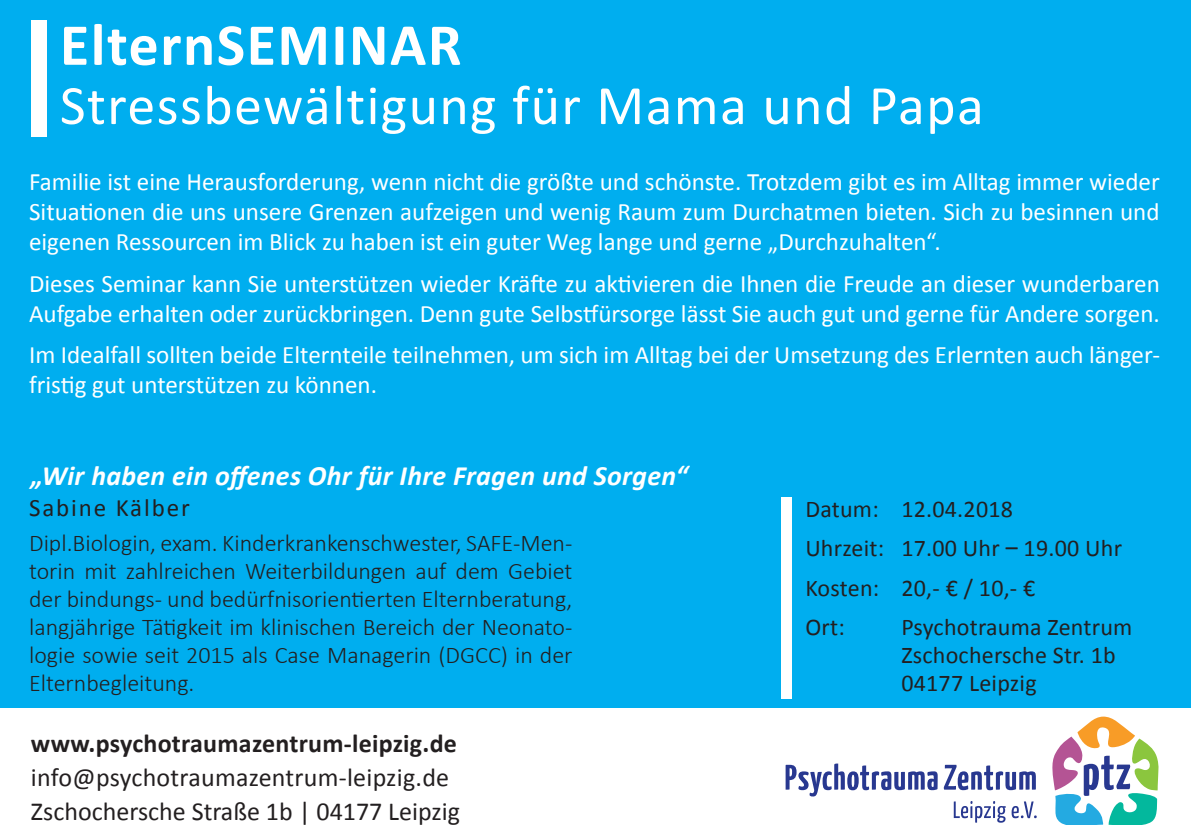
<style>
.page{position:relative;width:1191px;height:840px;background:#fff}
.page>*{position:absolute;margin:0;border:0;box-sizing:border-box;transform-origin:0 0}
.t1{font:700 60px "Calibri";letter-spacing:.025em;color:#fff}
.t2{font:56px "Calibri";letter-spacing:.025em;color:#fff}
.t3{font:italic 700 28px "Calibri";letter-spacing:.01em;color:#fff}
.t4{font:26px/34px "Calibri";color:#231f20}
.t5{font:700 26px "Calibri";letter-spacing:.01em;color:#231f20}
.t6{font:25px/30px "Calibri";color:#fff}
.t7{font:25px "Calibri";letter-spacing:.075em;color:#231f20}
.t8{font:300 24px/28px "Calibri";color:#231f20;text-align:justify}
.t9{font:24px/39.4px "Calibri";letter-spacing:.01em;color:#231f20}
</style>
<div class="page">
<div style="left:0;top:0;width:1191px;height:707px;background:#00aeef"></div>
<div style="left:31px;top:20px;width:16px;height:117px;background:#fff"></div>
<svg style="left:1052px;top:716px;width:107px;height:108px"></svg>
<svg style="left:785px;top:763px;width:152px;height:33px"></svg>
<svg style="left:943px;top:764px;width:93px;height:25px"></svg>
<svg style="left:953px;top:801px;width:52px;height:21px"></svg>
<svg style="left:1011px;top:801px;width:25px;height:16px"></svg>
<div style="left:781px;top:496px;width:11px;height:202px;background:#fff"></div>
<h1 class="t1" style="left:60px;top:8px;width:403px">ElternSEMINAR</h1>
<h2 class="t2" style="left:60px;top:71px;width:925px">Stressbewältigung für Mama und Papa</h2>
<p class="t6" style="left:29px;top:165px;width:1132px;text-align:justify">Familie ist eine Herausforderung, wenn nicht die größte und schönste. Trotzdem gibt es im Alltag immer wieder Situationen die uns unsere Grenzen aufzeigen und wenig Raum zum Durchatmen bieten. Sich zu besinnen und eigenen Ressourcen im Blick zu haben ist ein guter Weg lange und gerne „Durchzuhalten“.</p>
<p class="t6" style="left:29px;top:267px;width:1132px">Dieses Seminar kann Sie unterstützen wieder Kräfte zu aktivieren die Ihnen die Freude an dieser wunderbaren<br>Aufgabe erhalten oder zurückbringen. Denn gute Selbstfürsorge lässt Sie auch gut und gerne für Andere sorgen.</p>
<p class="t6" style="left:29px;top:338px;width:1132px">Im Idealfall sollten beide Elternteile teilnehmen, um sich im Alltag bei der Umsetzung des Erlernten auch länger&shy;fristig gut unterstützen zu können.</p>
<p class="t3" style="left:31px;top:457px;width:658px">„Wir haben ein offenes Ohr für Ihre Fragen und Sorgen“</p>
<p class="t7" style="left:29px;top:491px;width:162px">Sabine Kälber</p>
<p class="t8" style="left:29px;top:528px;width:545px">Dipl.Biologin, exam. Kinderkrankenschwester, SAFE-Men&shy;torin mit zahlreichen Weiterbildungen auf dem Gebiet der bindungs- und bedürfnisorientierten Elternberatung, langjährige Tätigkeit im klinischen Bereich der Neonato&shy;logie sowie seit 2015 als Case Managerin (DGCC) in der Elternbegleitung.</p>
<p class="t5" style="left:31px;top:726px;width:427px">www.psychotraumazentrum-leipzig.de</p>
<p class="t4" style="left:31px;top:758px;width:430px">info@psychotraumazentrum-leipzig.de<br>Zschochersche Straße 1b | 04177 Leipzig</p>
<p class="t9" style="left:805px;top:488px;width:318px">Datum: 12.04.2018<br>Uhrzeit: 17.00 Uhr – 19.00 Uhr<br>Kosten: 20,- € / 10,- €<br>Ort:</p>
<p class="t9" style="left:901px;top:611px;width:233px;line-height:28px">Psychotrauma Zentrum<br>Zschochersche Str. 1b<br>04177 Leipzig</p>
</div>
